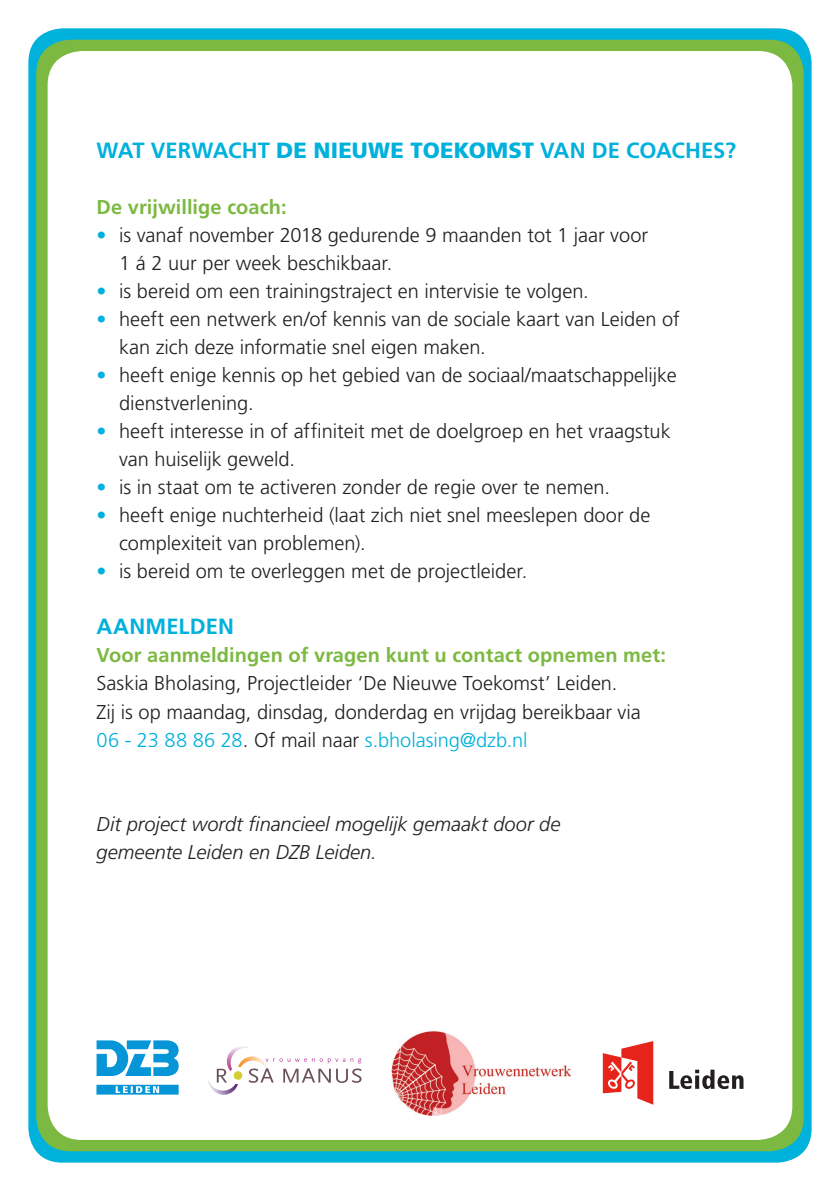
<style>
.page{position:relative;width:840px;height:1191px;background:#fff}
.page>*{position:absolute;margin:0;border:0;box-sizing:border-box;transform-origin:0 0}
.t1{font:700 22px "Frutiger LT Std";letter-spacing:.005em;color:#00b1dc}
.t2{font:300 20px/28px "Frutiger LT Std";color:#231f20}
.t3{font:italic 300 20px/28px "Frutiger LT Std";color:#231f20}
.t4{font:700 20px "Frutiger LT Std";letter-spacing:.005em;color:#7cb941}
.s1{font-weight:900}
.s2{color:#00b1dc}
</style>
<div class="page">
<div style="left:28px;top:28px;width:783px;height:1134px;background:#00b1dc;border-radius:34px"></div>
<div style="left:36px;top:40px;width:767px;height:1111px;background:#7cb941;border-radius:34px"></div>
<div style="left:48px;top:51px;width:743px;height:1089px;background:#fff;border-radius:34px"></div>
<svg style="left:96px;top:1040px;width:82px;height:36px"></svg>
<svg style="left:96px;top:1084px;width:82px;height:10px"></svg>
<svg style="left:208px;top:1047px;width:153px;height:47px"></svg>
<img style="left:391px;top:1031px;width:181px;height:84px">
<svg style="left:602px;top:1041px;width:51px;height:63px"></svg>
<svg style="left:669px;top:1069px;width:74px;height:20px"></svg>
<p class="t1" style="left:96px;top:138px;width:640px">WAT VERWACHT <span class="s1">DE NIEUWE TOEKOMST</span> VAN DE COACHES?</p>
<p class="t4" style="left:96px;top:196px;width:191px">De vrijwillige coach:</p>
<p class="t2" style="left:119px;top:222px;width:530px;text-indent:-23px"><span class="s2">•</span> is vanaf november 2018 gedurende 9 maanden tot 1 jaar voor<br>1 á 2 uur per week beschikbaar.</p>
<p class="t2" style="left:96px;top:278px;width:493px"><span class="s2">•</span> is bereid om een trainingstraject en intervisie te volgen.</p>
<p class="t2" style="left:119px;top:306px;width:562px;text-indent:-23px"><span class="s2">•</span> heeft een netwerk en/of kennis van de sociale kaart van Leiden of kan zich deze informatie snel eigen maken.</p>
<p class="t2" style="left:119px;top:362px;width:558px;text-indent:-23px"><span class="s2">•</span> heeft enige kennis op het gebied van de sociaal/maatschappelijke dienstverlening.</p>
<p class="t2" style="left:119px;top:418px;width:552px;text-indent:-23px"><span class="s2">•</span> heeft interesse in of affiniteit met de doelgroep en het vraagstuk van huiselijk geweld.</p>
<p class="t2" style="left:96px;top:474px;width:514px"><span class="s2">•</span> is in staat om te activeren zonder de regie over te nemen.</p>
<p class="t2" style="left:119px;top:502px;width:532px;text-indent:-23px"><span class="s2">•</span> heeft enige nuchterheid (laat zich niet snel meeslepen door de complexiteit van problemen).</p>
<p class="t2" style="left:96px;top:558px;width:432px"><span class="s2">•</span> is bereid om te overleggen met de projectleider.</p>
<p class="t1" style="left:96px;top:614px;width:139px">AANMELDEN</p>
<p class="t4" style="left:96px;top:644px;width:570px">Voor aanmeldingen of vragen kunt u contact opnemen met:</p>
<p class="t2" style="left:96px;top:670px;width:545px">Saskia Bholasing, Projectleider ‘De Nieuwe Toekomst’ Leiden.<br>Zij is op maandag, dinsdag, donderdag en vrijdag bereikbaar via<br><span class="s2">06 - 23 88 86 28</span>. Of mail naar <span class="s2">s.bholasing@dzb.nl</span></p>
<p class="t3" style="left:96px;top:810px;width:465px">Dit project wordt financieel mogelijk gemaakt door de gemeente Leiden en DZB Leiden.</p>
</div>
